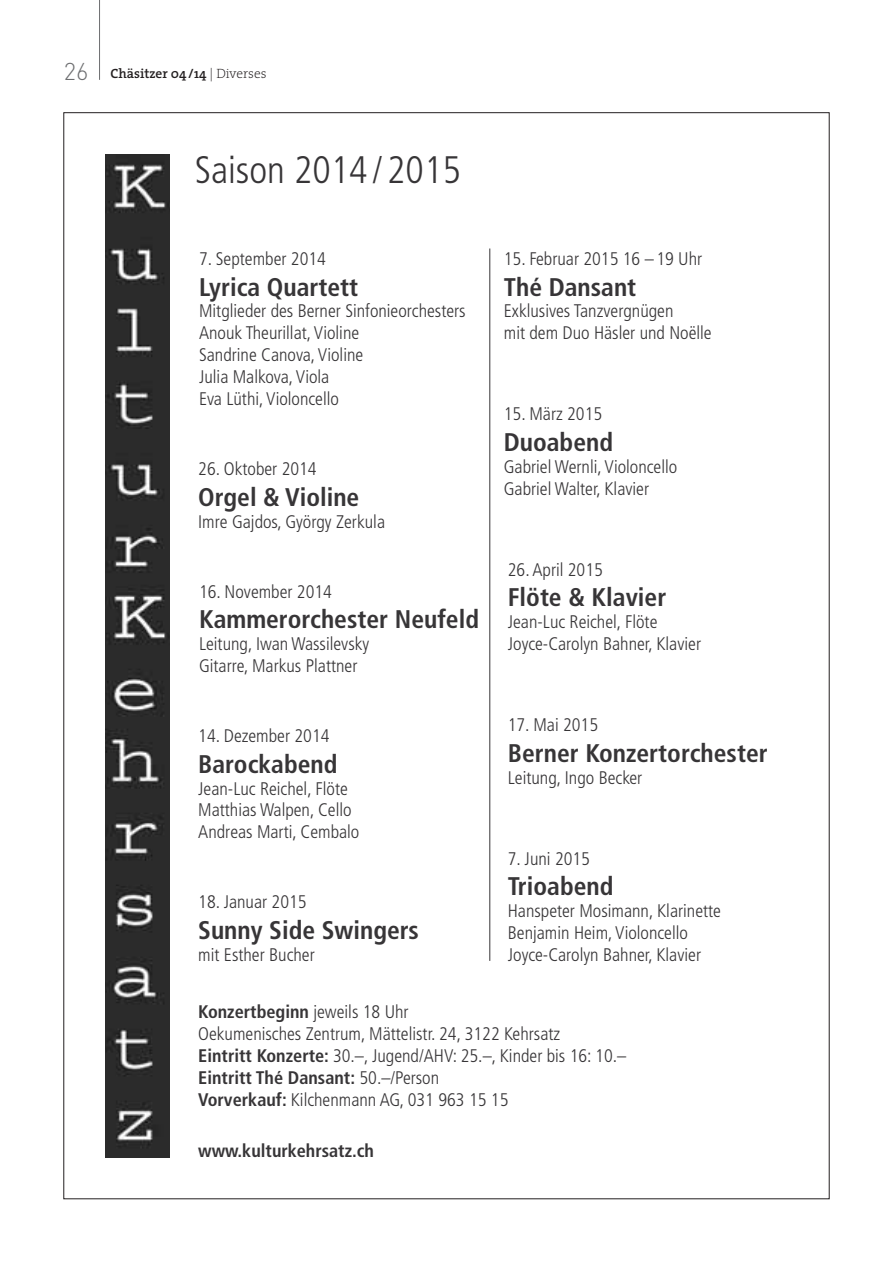
<style>
.page{position:relative;width:893px;height:1263px;background:#fff}
.page>*{position:absolute;margin:0;border:0;box-sizing:border-box;transform-origin:0 0}
.t1{font:300 condensed 38.25px "Frutiger LT Std";color:#373537}
.t2{font:700 condensed 25.5px "Frutiger LT Std";color:#373537}
.t3{font:300 condensed 18.3px/21.9px "Frutiger LT Std";color:#373537}
.t4{font:700 condensed 18.3px "Frutiger LT Std";color:#373537}
.t5{font:600 13.5px "The Serif";color:#231f20}
.s1{font-family:"DIN";font-weight:300;font-size:24px;color:#6d6e70}
.s2{font-weight:200}
.s3{font-weight:700}
</style>
<div class="page">
<hr style="left:99px;top:0;width:1px;height:80px;background:#6d6e70">
<img style="left:105px;top:154px;width:64px;height:1003px">
<hr style="left:489px;top:248px;width:1px;height:713px;background:#373537">
<p class="t5" style="left:64px;top:68px;width:204px"><span class="s1">26</span> Chäsitzer 04 / 14 <span class="s2">| Diverses</span></p>
<h1 class="t1" style="left:195px;top:154px;width:267px">Saison 2014 / 2015</h1>
<p class="t3" style="left:199px;top:249px;width:128px">7. September 2014</p>
<h2 class="t2" style="left:199px;top:276px;width:161px">Lyrica Quartett</h2>
<p class="t3" style="left:199px;top:302px;width:268px">Mitglieder des Berner Sinfonieorchesters<br>Anouk Theurillat, Violine<br>Sandrine Canova, Violine<br>Julia Malkova, Viola<br>Eva Lüthi, Violoncello</p>
<p class="t3" style="left:198px;top:459px;width:120px">26. Oktober 2014</p>
<h2 class="t2" style="left:198px;top:487px;width:163px">Orgel &amp; Violine</h2>
<p class="t3" style="left:198px;top:512px;width:188px">Imre Gajdos, György Zerkula</p>
<p class="t3" style="left:199px;top:582px;width:134px">16. November 2014</p>
<h2 class="t2" style="left:199px;top:609px;width:282px">Kammerorchester Neufeld</h2>
<p class="t3" style="left:199px;top:634px;width:172px">Leitung, Iwan Wassilevsky<br>Gitarre, Markus Plattner</p>
<p class="t3" style="left:198px;top:726px;width:133px">14. Dezember 2014</p>
<h2 class="t2" style="left:198px;top:753px;width:141px">Barockabend</h2>
<p class="t3" style="left:198px;top:779px;width:163px">Jean-Luc Reichel, Flöte<br>Matthias Walpen, Cello<br>Andreas Marti, Cembalo</p>
<p class="t3" style="left:198px;top:892px;width:110px">18. Januar 2015</p>
<h2 class="t2" style="left:198px;top:920px;width:222px">Sunny Side Swingers</h2>
<p class="t3" style="left:198px;top:945px;width:118px">mit Esther Bucher</p>
<p class="t3" style="left:504px;top:249px;width:200px">15. Februar 2015 16 – 19 Uhr</p>
<h2 class="t2" style="left:504px;top:276px;width:134px">Thé Dansant</h2>
<p class="t3" style="left:504px;top:302px;width:209px">Exklusives Tanzvergnügen<br>mit dem Duo Häsler und Noëlle</p>
<p class="t3" style="left:504px;top:404px;width:100px">15. März 2015</p>
<h2 class="t2" style="left:504px;top:432px;width:111px">Duoabend</h2>
<p class="t3" style="left:504px;top:457px;width:175px">Gabriel Wernli, Violoncello<br>Gabriel Walter, Klavier</p>
<p class="t3" style="left:508px;top:560px;width:97px">26. April 2015</p>
<h2 class="t2" style="left:508px;top:587px;width:160px">Flöte &amp; Klavier</h2>
<p class="t3" style="left:508px;top:612px;width:195px">Jean-Luc Reichel, Flöte<br>Joyce-Carolyn Bahner, Klavier</p>
<p class="t3" style="left:508px;top:715px;width:92px">17. Mai 2015</p>
<h2 class="t2" style="left:508px;top:743px;width:261px">Berner Konzertorchester</h2>
<p class="t3" style="left:508px;top:768px;width:136px">Leitung, Ingo Becker</p>
<p class="t3" style="left:508px;top:849px;width:84px">7. Juni 2015</p>
<h2 class="t2" style="left:508px;top:876px;width:107px">Trioabend</h2>
<p class="t3" style="left:508px;top:901px;width:215px">Hanspeter Mosimann, Klarinette<br>Benjamin Heim, Violoncello<br>Joyce-Carolyn Bahner, Klavier</p>
<p class="t3" style="left:198px;top:1002px;width:429px"><span class="s3">Konzertbeginn</span> jeweils 18 Uhr<br>Oekumenisches Zentrum, Mättelistr. 24, 3122 Kehrsatz<br><span class="s3">Eintritt Konzerte:</span> 30.–, Jugend/AHV: 25.–, Kinder bis 16: 10.– <span class="s3">Eintritt Thé Dansant:</span> 50.–/Person<br><span class="s3">Vorverkauf:</span> Kilchenmann AG, 031 963 15 15</p>
<p class="t4" style="left:198px;top:1144px;width:177px">www.kulturkehrsatz.ch</p>
</div>
